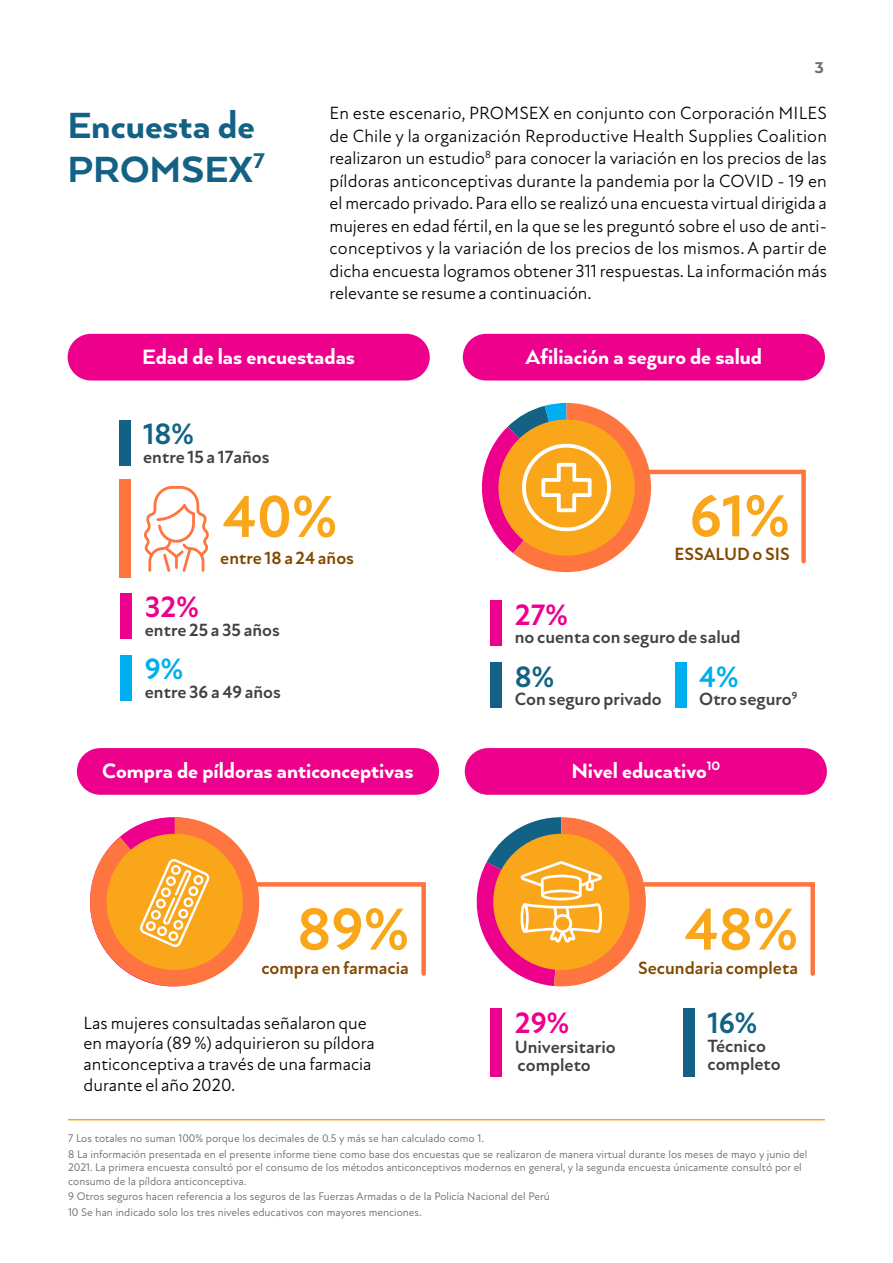
<style>
.page{position:relative;width:893px;height:1263px;background:#fff}
.page>*{position:absolute;margin:0;border:0;box-sizing:border-box;transform-origin:0 0}
.t1{font:700 60.3px "Atten New";color:#faa61a}
.t2{font:800 42px/44.4px "Arquitecta";color:#136285}
.t3{font:700 30px "Atten New";color:#ec008c}
.t4{font:700 30px "Atten New";color:#136285}
.t5{font:700 30px "Atten New";color:#00aeef}
.t6{font:800 24px "Arquitecta";color:#fff}
.t7{font:18px/22.5px "Atten New";color:#000;text-align:justify}
.t8{font:700 18px/18px "Atten New";color:#414042}
.t9{font:700 18px "Atten New";color:#814900}
.t10{font:800 18px "Arquitecta";color:#6d6e71}
.t11{font:11.25px/15.6px "Atten New";color:#6d6e71}
</style>
<div class="page">
<div style="left:68px;top:334px;width:362px;height:46px;background:#ec008c;border-radius:23px"></div>
<svg style="left:144px;top:486px;width:65px;height:86px"></svg>
<div style="left:121px;top:593px;width:11px;height:45px;background:#ec008c"></div>
<div style="left:121px;top:655px;width:11px;height:45px;background:#00aeef"></div>
<div style="left:119px;top:420px;width:11px;height:45px;background:#136285"></div>
<div style="left:119px;top:480px;width:11px;height:98px;background:#ff7540"></div>
<div style="left:77px;top:748px;width:362px;height:47px;background:#ec008c;border-radius:23px"></div>
<div style="left:465px;top:748px;width:362px;height:47px;background:#ec008c;border-radius:23px"></div>
<div style="left:463px;top:334px;width:362px;height:46px;background:#ec008c;border-radius:23px"></div>
<svg style="left:90px;top:817px;width:336px;height:169px"></svg>
<svg style="left:476px;top:817px;width:339px;height:169px"></svg>
<div style="left:491px;top:1009px;width:11px;height:68px;background:#ec008c"></div>
<div style="left:491px;top:601px;width:11px;height:45px;background:#ec008c"></div>
<svg style="left:481px;top:403px;width:325px;height:169px"></svg>
<div style="left:491px;top:663px;width:11px;height:45px;background:#136285"></div>
<div style="left:675px;top:663px;width:11px;height:45px;background:#00aeef"></div>
<div style="left:683px;top:1009px;width:11px;height:68px;background:#136285"></div>
<hr style="left:68px;top:1119px;width:757px;height:1px;background:#faa61a">
<h2 class="t2" style="left:68px;top:101px;width:199px">Encuesta de<br>PROMSEX<sup>7</sup></h2>
<p class="t10" style="left:814px;top:56px;width:11px">3</p>
<p class="t7" style="left:330px;top:102px;width:499px">En este escenario, PROMSEX en conjunto con Corporación MILES de Chile y la organización Reproductive Health Supplies Coalition realizaron un estudio<sup>8</sup> para conocer la variación en los precios de las píldoras anticonceptivas durante la pandemia por la COVID - 19 en el mercado privado. Para ello se realizó una encuesta virtual dirigida a mujeres en edad fértil, en la que se les preguntó sobre el uso de anti&shy;conceptivos y la variación de los precios de los mismos. A partir de dicha encuesta logramos obtener 311 respuestas. La información más relevante se resume a continuación.</p>
<h3 class="t6" style="left:142px;top:342px;width:214px">Edad de las encuestadas</h3>
<h3 class="t4" style="left:143px;top:416px;width:52px">18%</h3>
<p class="t8" style="left:143px;top:448px;width:128px">entre 15 a 17años</p>
<h1 class="t1" style="left:223px;top:481px;width:116px">40%</h1>
<p class="t9" style="left:220px;top:547px;width:135px">entre 18 a 24 años</p>
<h3 class="t3" style="left:145px;top:589px;width:55px">32%</h3>
<p class="t8" style="left:145px;top:621px;width:136px">entre 25 a 35 años</p>
<h3 class="t5" style="left:145px;top:651px;width:40px">9%</h3>
<p class="t8" style="left:145px;top:683px;width:138px">entre 36 a 49 años</p>
<h3 class="t6" style="left:526px;top:342px;width:238px">Afiliación a seguro de salud</h3>
<h1 class="t1" style="left:689px;top:480px;width:102px">61%</h1>
<p class="t9" style="left:675px;top:544px;width:117px">ESSALUD o SIS</p>
<h3 class="t3" style="left:515px;top:597px;width:54px">27%</h3>
<p class="t8" style="left:515px;top:629px;width:227px">no cuenta con seguro de salud</p>
<h3 class="t4" style="left:515px;top:659px;width:41px">8%</h3>
<h3 class="t5" style="left:699px;top:659px;width:41px">4%</h3>
<p class="t8" style="left:515px;top:691px;width:149px">Con seguro privado</p>
<p class="t8" style="left:699px;top:691px;width:100px">Otro seguro<sup>9</sup></p>
<h3 class="t6" style="left:102px;top:756px;width:313px">Compra de píldoras anticonceptivas</h3>
<h3 class="t6" style="left:571px;top:756px;width:150px">Nivel educativo<sup>10</sup></h3>
<h1 class="t1" style="left:297px;top:894px;width:113px">89%</h1>
<p class="t9" style="left:261px;top:957px;width:149px">compra en farmacia</p>
<h1 class="t1" style="left:685px;top:894px;width:115px">48%</h1>
<p class="t9" style="left:638px;top:957px;width:161px">Secundaria completa</p>
<p class="t7" style="left:84px;top:1012px;width:293px;line-height:20.7px;text-align:left">Las mujeres consultadas señalaron que en mayoría (89 %) adquirieron su píldora anticonceptiva a través de una farmacia durante el año 2020.</p>
<h3 class="t3" style="left:515px;top:1005px;width:56px">29%</h3>
<h3 class="t4" style="left:707px;top:1005px;width:52px">16%</h3>
<p class="t8" style="left:515px;top:1038px;width:102px">Universitario completo</p>
<p class="t8" style="left:707px;top:1037px;width:75px">Técnico completo</p>
<p class="t11" style="left:68px;top:1130px;width:741px">7 Los totales no suman 100% porque los decimales de 0.5 y más se han calculado como 1.<br>8 La información presentada en el presente informe tiene como base dos encuestas que se realizaron de manera virtual durante los meses de mayo y junio del</p>
<p class="t11" style="left:68px;top:1161px;width:735px;line-height:13.5px">2021. La primera encuesta consultó por el consumo de los métodos anticonceptivos modernos en general, y la segunda encuesta únicamente consultó por el consumo de la píldora anticonceptiva.</p>
<p class="t11" style="left:68px;top:1189px;width:483px">9 Otros seguros hacen referencia a los seguros de las Fuerzas Armadas o de la Policía Nacional del Perú<br>10 Se han indicado solo los tres niveles educativos con mayores menciones.</p>
</div>
